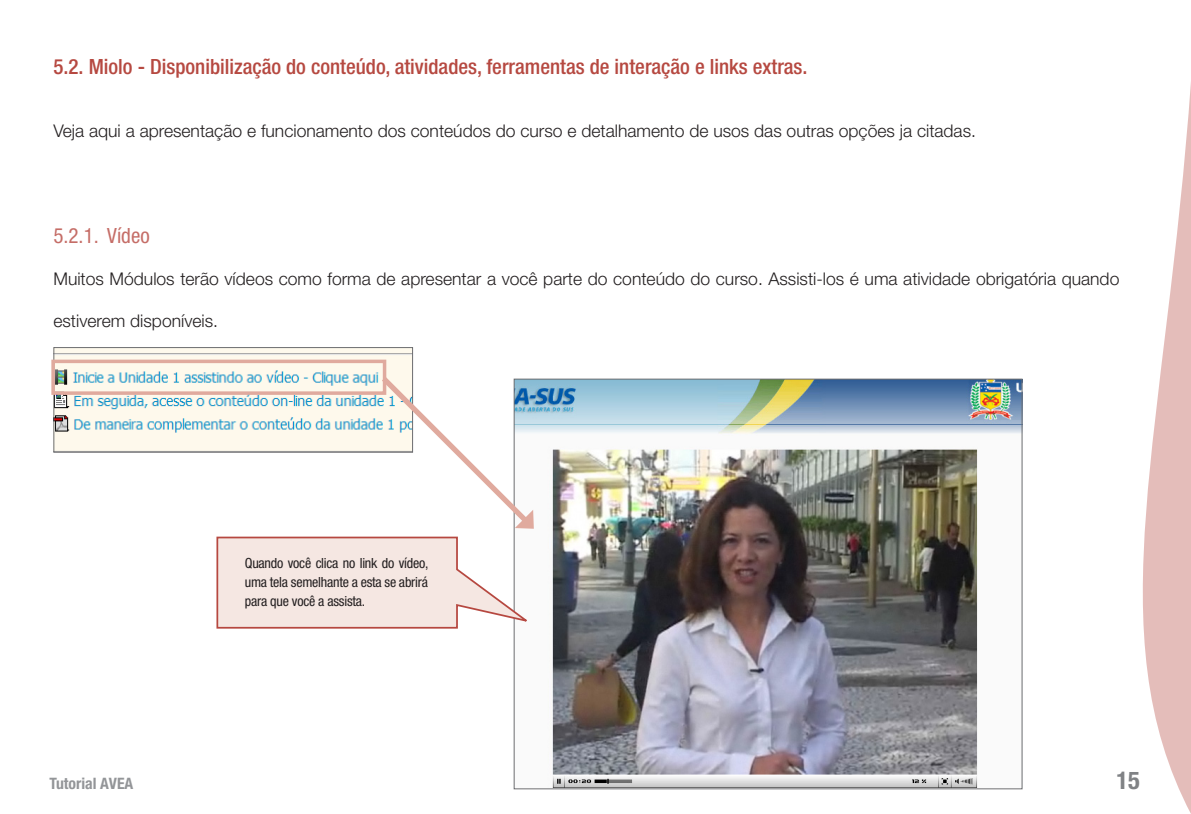
<style>
.page{position:relative;width:1191px;height:814px;background:#fff}
.page>*{position:absolute;margin:0;border:0;box-sizing:border-box;transform-origin:0 0}
.t1{font:700 condensed 24.5px "Helvetica Neue LT Std";color:#808285}
.Título_1{font:500 condensed 21px "Helvetica Neue LT Std";color:#b64941}
.Título_2{font:condensed 21px "Helvetica Neue LT Std";color:#c56d67}
.Corpo_Texto{font:300 17.5px "Helvetica Neue LT Std";color:#231f20}
.t2{font:700 condensed 15.75px "Helvetica Neue LT Std";color:#939598}
.Texto_Quadros_copy{font:condensed 14px/19.2px "Helvetica Neue LT Std";letter-spacing:-.015em;color:#231f20;text-align:justify}
</style>
<div class="page">
<svg style="left:1142px;top:83px;width:49px;height:731px;fill:#e4bdba"></svg>
<img style="left:55px;top:349px;width:356px;height:101px">
<div style="left:53px;top:347px;width:360px;height:105px;border:1px solid #6c6d70"></div>
<img style="left:535px;top:380px;width:485px;height:407px">
<svg style="left:216px;top:535px;width:311px;height:94px"></svg>
<div style="left:51px;top:359px;width:335px;height:36px;border:4px solid #e0aa9e"></div>
<svg style="left:376px;top:371px;width:159px;height:158px"></svg>
<p class="Título_1" style="left:53px;top:54px;width:755px">5.2. Miolo - Disponibilização do conteúdo, atividades, ferramentas de interação e links extras.</p>
<p class="Corpo_Texto" style="left:53px;top:120px;width:924px">Veja aqui a apresentação e funcionamento dos conteúdos do curso e detalhamento de usos das outras opções ja citadas.</p>
<p class="Título_2" style="left:53px;top:223px;width:98px">5.2.1. Vídeo</p>
<p class="Corpo_Texto" style="left:53px;top:267px;width:1067px">Muitos Módulos terão vídeos como forma de apresentar a você parte do conteúdo do curso. Assisti-los é uma atividade obrigatória quando</p>
<p class="Corpo_Texto" style="left:53px;top:309px;width:166px">estiverem disponíveis.</p>
<p class="Texto_Quadros_copy" style="left:245px;top:553px;width:185px">Quando você clica no link do vídeo, uma tela semelhante a esta se abrirá para que você a assista.</p>
<p class="t2" style="left:50px;top:773px;width:85px">Tutorial AVEA</p>
<h1 class="t1" style="left:1116px;top:765px;width:25px">15</h1>
</div>
